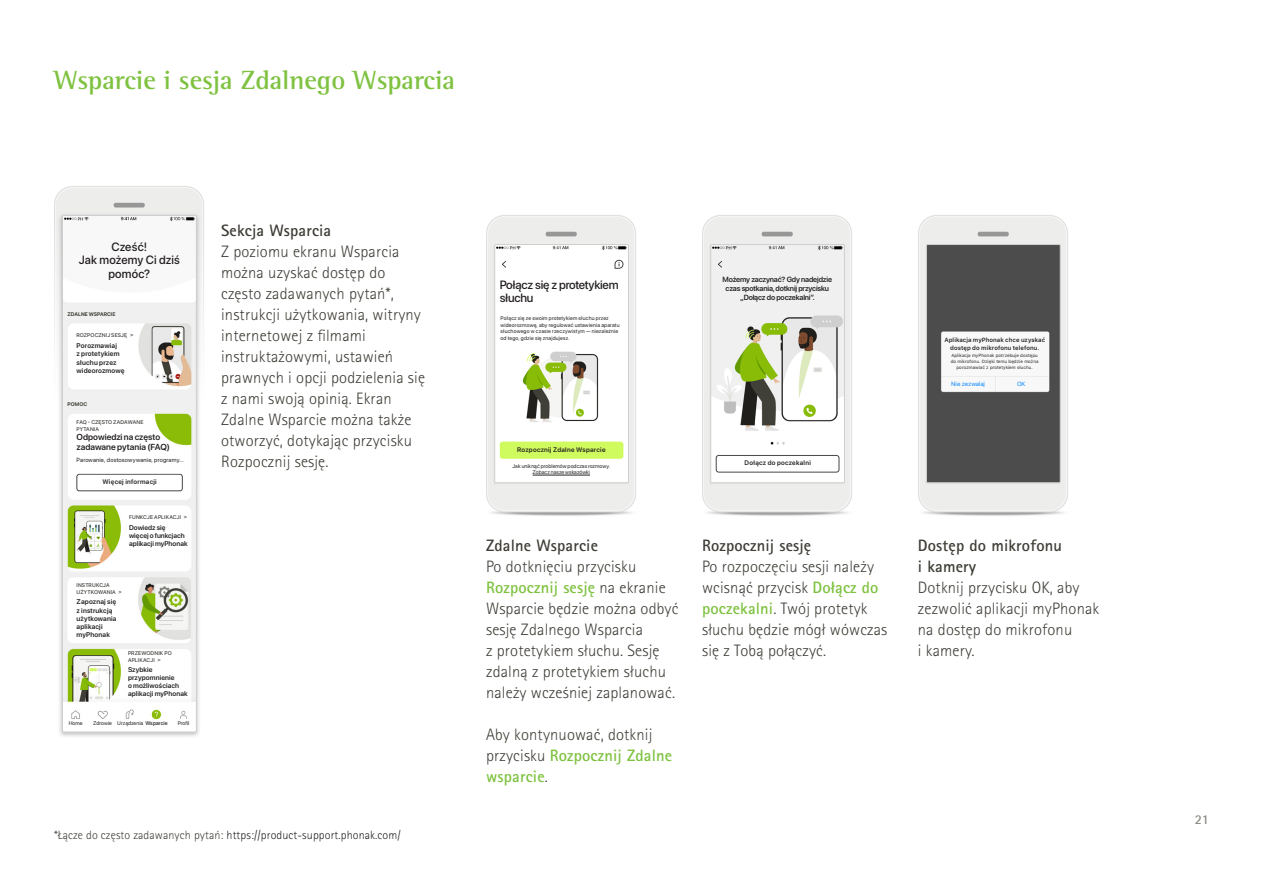
<style>
.page{position:relative;width:1263px;height:893px;background:#fff}
.page>*{position:absolute;margin:0;border:0;box-sizing:border-box;transform-origin:0 0}
.t1{font:700 27px "Rotis Semi Serif Pro";color:#7fc241}
.PHO_Bodycopy_11pt_Bl{font:300 16.5px/21px "Rotis Sans Serif Pro";letter-spacing:.01em;color:#3f3d36}
.PHO_Subtitle2_11pt_B{font:700 16.5px/21px "Rotis Sans Serif Pro";letter-spacing:.01em;color:#3f3d36}
.t2{font:700 13.5px "Rotis Sans Serif Pro";color:#8b8b83}
.PHO_Caption_Footnote{font:300 12px "Rotis Sans Serif Pro";letter-spacing:.01em;color:#231f20}
.t3{font:500 12px/12.6px "SF Pro Display";letter-spacing:-.02em;color:#231f20}
.t4{font:500 12px/13.5px "SF Pro Display";letter-spacing:.015em;color:#231f20;text-align:center}
.t5{font:600 8.7px/10.5px "SF Pro Display";color:#231f20}
.t6{font:600 7.5px/9px "SF Pro Display";letter-spacing:-.02em;color:#231f20;text-align:center}
.t7{font:600 6.9px/8.2px "SF Pro Display";letter-spacing:.015em;color:#231f20}
.t8{font:600 6.6px "SF Pro Display";letter-spacing:.045em;color:#231f20}
.t9{font:600 6px/7.2px "SFUI Text";letter-spacing:.005em;color:#231f20;text-align:center}
.t10{font:6px "SF Pro Display";letter-spacing:.03em;color:#231f20}
.t11{font:6px "SFUI Text";letter-spacing:-.02em;color:#0084ff}
.t12{font:5.4px/6.4px "SF Pro Display";letter-spacing:.02em;color:#231f20}
.t13{font:500 5.4px/6.4px "SF Pro Display";letter-spacing:.025em;color:#403f3b}
.t14{font:700 5.25px "SF Pro Display";letter-spacing:.005em;color:#3f3d36}
.t15{font:4.5px/6px "SFUI Text";letter-spacing:.01em;color:#231f20;text-align:center}
.s1{font-weight:500}
.s2{color:#3f3d36}
.s3{font-weight:700;color:#7fc241}
</style>
<div class="page">
<img style="left:486px;top:215px;width:150px;height:301px">
<img style="left:702px;top:215px;width:150px;height:301px">
<img style="left:918px;top:215px;width:150px;height:301px">
<img style="left:54px;top:186px;width:150px;height:32px">
<img style="left:496px;top:246px;width:131px;height:235px">
<div style="left:494px;top:244px;width:135px;height:239px;border:1px solid #cfcfd1"></div>
<img style="left:712px;top:246px;width:131px;height:235px">
<div style="left:710px;top:244px;width:135px;height:239px;border:1px solid #cfcfd1"></div>
<img style="left:928px;top:246px;width:130px;height:235px">
<div style="left:926px;top:244px;width:134px;height:239px;border:1px solid #cfcfd1"></div>
<div style="left:58px;top:213px;width:143px;height:526px;background:#231f20;opacity:.3"></div>
<img style="left:64px;top:217px;width:131px;height:513px">
<div style="left:62px;top:215px;width:135px;height:517px;border:1px solid #cfcfd1"></div>
<hr style="left:533px;top:475px;width:57px;height:1px;background:#231f20">
<p class="t1" style="left:54px;top:63px;width:403px">Wsparcie i sesja Zdalnego Wsparcia</p>
<p class="t3" style="left:111px;top:240px;width:37px">Cześć!</p>
<p class="t4" style="left:79px;top:253px;width:103px">Jak możemy Ci dziś pomóc?</p>
<p class="t14" style="left:68px;top:311px;width:49px">ZDALNE WSPARCIE</p>
<p class="t13" style="left:77px;top:332px;width:58px">ROZPOCZNIJ SESJĘ &gt;</p>
<p class="t7" style="left:77px;top:341px;width:50px">Porozmawiaj<br>z protetykiem słuchu przez wideorozmowę</p>
<p class="t14" style="left:68px;top:401px;width:21px">POMOC</p>
<p class="t13" style="left:77px;top:419px;width:68px">FAQ - CZĘSTO ZADAWANE<br>PYTANIA</p>
<p class="t5" style="left:77px;top:432px;width:95px">Odpowiedzi na często zadawane pytania (FAQ)</p>
<p class="t10" style="left:77px;top:456px;width:109px">Parowanie, dostosowywanie, programy...</p>
<p class="t8" style="left:102px;top:478px;width:56px">Więcej informacji</p>
<p class="t13" style="left:129px;top:514px;width:60px">FUNKCJE APLIKACJI &gt;</p>
<p class="t7" style="left:129px;top:523px;width:60px">Dowiedz się<br>więcej o funkcjach aplikacji myPhonak</p>
<p class="t13" style="left:77px;top:582px;width:47px">INSTRUKCJA<br>UŻYTKOWANIA &gt;</p>
<p class="t7" style="left:77px;top:598px;width:41px">Zapoznaj się z instrukcją użytkowania aplikacji myPhonak</p>
<p class="t13" style="left:128px;top:650px;width:45px">PRZEWODNIK PO<br>APLIKACJI &gt;</p>
<p class="t7" style="left:128px;top:665px;width:61px">Szybkie przypomnienie<br>o możliwościach aplikacji myPhonak</p>
<p class="t12" style="left:69px;top:720px;width:15px">Home</p>
<p class="t12" style="left:93px;top:720px;width:20px">Zdrowie</p>
<p class="t12" style="left:117px;top:720px;width:52px">Urządzenia <span class="s1">Wsparcie</span></p>
<p class="t12" style="left:178px;top:720px;width:13px">Profil</p>
<p class="PHO_Subtitle2_11pt_B" style="left:221px;top:220px;width:112px">Sekcja Wsparcia</p>
<p class="PHO_Bodycopy_11pt_Bl" style="left:221px;top:241px;width:205px">Z poziomu ekranu Wsparcia można uzyskać dostęp do często zadawanych pytań*, instrukcji użytkowania, witryny internetowej z filmami instruktażowymi, ustawień prawnych i opcji podzielenia się z nami swoją opinią. Ekran<br>Zdalne Wsparcie można także otworzyć, dotykając przycisku<br>Rozpocznij sesję.</p>
<p class="PHO_Caption_Footnote" style="left:54px;top:828px;width:348px"><span class="s2">*Łącze do często zadawanych pytań:</span> https://product-support.phonak.com/</p>
<p class="t3" style="left:500px;top:279px;width:120px">Połącz się z protetykiem słuchu</p>
<p class="t6" style="left:723px;top:274px;width:111px">Możemy zaczynać? Gdy nadejdzie czas spotkania, dotknij przycisku „Dołącz do poczekalni”.</p>
<p class="t12" style="left:500px;top:315px;width:121px">Połącz się ze swoim protetykiem słuchu przez wideorozmowę, aby regulować ustawienia aparatu słuchowego w czasie rzeczywistym — niezależnie od tego, gdzie się znajdujesz.</p>
<p class="t8" style="left:517px;top:446px;width:90px">Rozpocznij Zdalne Wsparcie</p>
<p class="t12" style="left:513px;top:463px;width:99px;text-align:center">Jak uniknąć problemów podczas rozmowy.<br>Zobacz nasze wskazówki</p>
<p class="t8" style="left:744px;top:459px;width:68px">Dołącz do poczekalni</p>
<p class="PHO_Subtitle2_11pt_B" style="left:486px;top:535px;width:113px">Zdalne Wsparcie</p>
<p class="PHO_Bodycopy_11pt_Bl" style="left:486px;top:556px;width:194px">Po dotknięciu przycisku<br><span class="s3">Rozpocznij sesję</span> na ekranie<br>Wsparcie będzie można odbyć sesję Zdalnego Wsparcia<br>z protetykiem słuchu. Sesję zdalną z protetykiem słuchu należy wcześniej zaplanować.</p>
<p class="PHO_Bodycopy_11pt_Bl" style="left:486px;top:724px;width:188px">Aby kontynuować, dotknij przycisku <span class="s3">Rozpocznij Zdalne wsparcie</span>.</p>
<p class="PHO_Subtitle2_11pt_B" style="left:702px;top:535px;width:111px">Rozpocznij sesję</p>
<p class="PHO_Bodycopy_11pt_Bl" style="left:702px;top:556px;width:187px">Po rozpoczęciu sesji należy wcisnąć przycisk <span class="s3">Dołącz do poczekalni</span>. Twój protetyk słuchu będzie mógł wówczas się z Tobą połączyć.</p>
<p class="t9" style="left:944px;top:337px;width:102px">Aplikacja myPhonak chce uzyskać dostęp do mikrofonu telefonu.</p>
<p class="t11" style="left:951px;top:379px;width:35px">Nie zezwalaj</p>
<p class="t11" style="left:1017px;top:379px;width:10px">OK</p>
<p class="t15" style="left:951px;top:353px;width:89px">Aplikacja myPhonak potrzebuje dostępu do mikrofonu. Dzięki temu będzie można porozmawiać z protetykiem słuchu.</p>
<p class="PHO_Subtitle2_11pt_B" style="left:918px;top:535px;width:146px">Dostęp do mikrofonu i kamery</p>
<p class="PHO_Bodycopy_11pt_Bl" style="left:918px;top:577px;width:183px">Dotknij przycisku OK, aby zezwolić aplikacji myPhonak na dostęp do mikrofonu<br>i kamery.</p>
<p class="t2" style="left:1195px;top:811px;width:16px">21</p>
</div>
